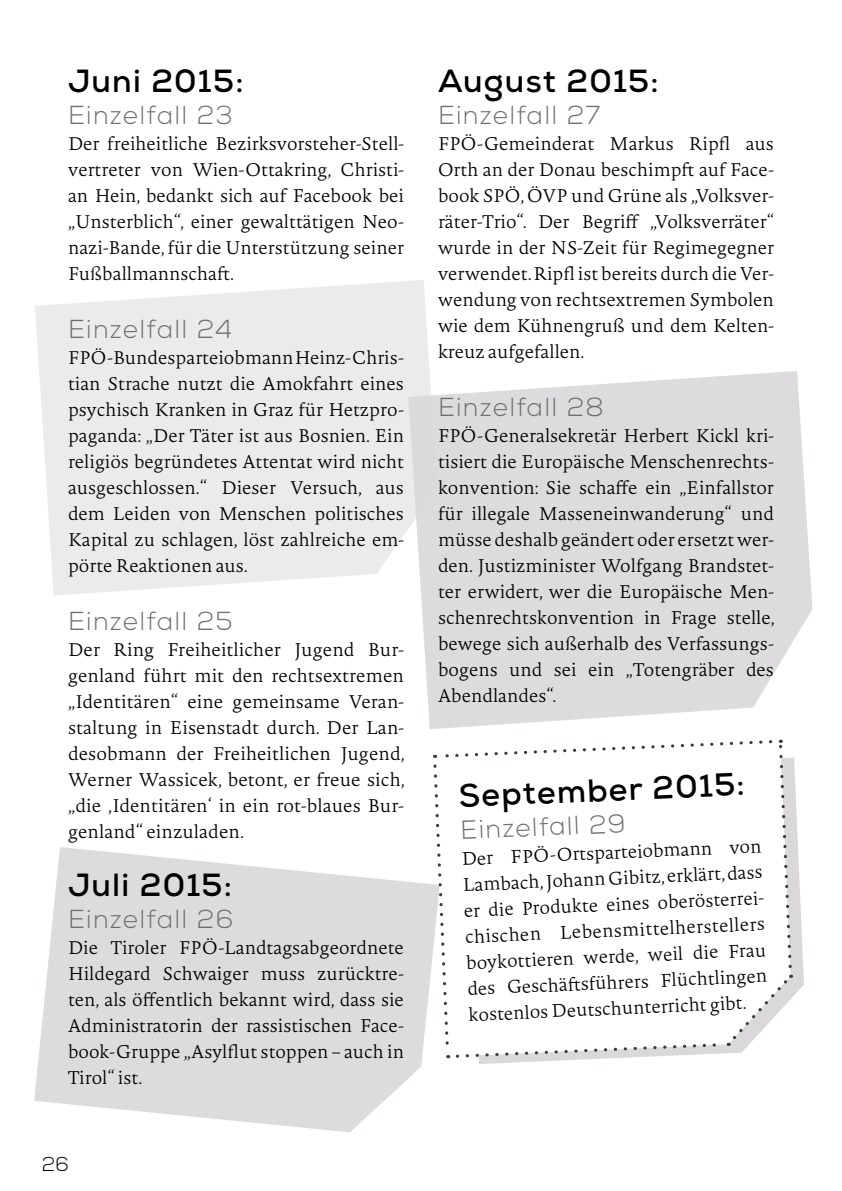
<style>
.page{position:relative;width:842px;height:1191px;background:#fff}
.page>*{position:absolute;margin:0;border:0;box-sizing:border-box;transform-origin:0 0}
.t1{font:700 32px "Nexa";letter-spacing:.04em;color:#000}
.t2{font:300 26px "Nexa";letter-spacing:.05em;color:#706f6f}
.t3{font:300 20px "Nexa";color:#000}
.t4{font:200 18px/26px "Novel Pro";color:#000;text-align:justify}
</style>
<div class="page">
<svg style="left:34px;top:847px;width:398px;height:285px;fill:#dddbdd"></svg>
<svg style="left:35px;top:280px;width:395px;height:315px;background:#eeedee"></svg>
<svg style="left:408px;top:371px;width:404px;height:358px;background:#e1dfe1"></svg>
<svg style="left:478px;top:757px;width:326px;height:307px"></svg>
<svg style="left:432px;top:739px;width:361px;height:320px"></svg>
<h1 class="t1" style="left:68px;top:60px;width:177px">Juni 2015:</h1>
<h2 class="t2" style="left:68px;top:100px;width:166px">Einzelfall 23</h2>
<p class="t4" style="left:68px;top:130px;width:337px">Der freiheitliche Bezirksvorsteher-Stell&shy;vertreter von Wien-Ottakring, Christi&shy;an Hein, bedankt sich auf Facebook bei „Unsterblich“, einer gewalttätigen Neo&shy;nazi-Bande, für die Unterstützung seiner Fußballmannschaft.</p>
<h2 class="t2" style="left:68px;top:314px;width:166px">Einzelfall 24</h2>
<p class="t4" style="left:68px;top:344px;width:337px">FPÖ-Bundesparteiobmann Heinz-Chris&shy;tian Strache nutzt die Amokfahrt eines psychisch Kranken in Graz für Hetzpro&shy;paganda: „Der Täter ist aus Bosnien. Ein religiös begründetes Attentat wird nicht ausgeschlossen.“ Dieser Versuch, aus dem Leiden von Menschen politisches Kapital zu schlagen, löst zahlreiche em&shy;pörte Reaktionen aus.</p>
<h2 class="t2" style="left:68px;top:606px;width:166px">Einzelfall 25</h2>
<p class="t4" style="left:68px;top:636px;width:338px">Der Ring Freiheitlicher Jugend Bur&shy;genland führt mit den rechtsextremen „Identitären“ eine gemeinsame Veran&shy;staltung in Eisenstadt durch. Der Lan&shy;desobmann der Freiheitlichen Jugend, Werner Wassicek, betont, er freue sich, „die ‚Identitären‘ in ein rot-blaues Bur&shy;genland“ einzuladen.</p>
<h1 class="t1" style="left:68px;top:864px;width:165px">Juli 2015:</h1>
<h2 class="t2" style="left:68px;top:903px;width:167px">Einzelfall 26</h2>
<p class="t4" style="left:68px;top:934px;width:337px">Die Tiroler FPÖ-Landtagsabgeordnete Hildegard Schwaiger muss zurücktre&shy;ten, als öffentlich bekannt wird, dass sie Administratorin der rassistischen Face&shy;book-Gruppe „Asylflut stoppen – auch in Tirol“ ist.</p>
<p class="t3" style="left:42px;top:1151px;width:29px">26</p>
<h1 class="t1" style="left:438px;top:60px;width:222px">August 2015:</h1>
<h2 class="t2" style="left:438px;top:100px;width:164px">Einzelfall 27</h2>
<p class="t4" style="left:438px;top:130px;width:337px">FPÖ-Gemeinderat Markus Ripfl aus Orth an der Donau beschimpft auf Face&shy;book SPÖ, ÖVP und Grüne als „Volksver&shy;räter-Trio“. Der Begriff „Volksverräter“ wurde in der NS-Zeit für Regimegegner verwendet. Ripfl ist bereits durch die Ver&shy;wendung von rechtsextremen Symbolen wie dem Kühnengruß und dem Kelten&shy;kreuz aufgefallen.</p>
<h2 class="t2" style="left:438px;top:392px;width:167px">Einzelfall 28</h2>
<p class="t4" style="left:438px;top:422px;width:338px">FPÖ-Generalsekretär Herbert Kickl kri&shy;tisiert die Europäische Menschenrechts&shy;konvention: Sie schaffe ein „Einfallstor für illegale Masseneinwanderung“ und müsse deshalb geändert oder ersetzt wer&shy;den. Justizminister Wolfgang Brandstet&shy;ter erwidert, wer die Europäische Men&shy;schenrechtskonvention in Frage stelle, bewege sich außerhalb des Verfassungs&shy;bogens und sei ein „Totengräber des Abendlandes“.</p>
<h1 class="t1" style="left:458px;top:774px;width:287px;rotate:-2deg">September 2015:</h1>
<h2 class="t2" style="left:460px;top:815px;width:167px;rotate:-3deg">Einzelfall 29</h2>
<p class="t4" style="left:460px;top:846px;width:306px;text-align:left;rotate:-3deg">Der FPÖ-Ortsparteiobmann von Lambach, Johann Gibitz, erklärt, dass er die Produkte eines oberösterrei&shy;chischen Lebensmittelherstellers boykottieren werde, weil die Frau des Geschäft sführers Flüchtlingen kostenlos Deutschunterricht gibt.</p>
</div>
